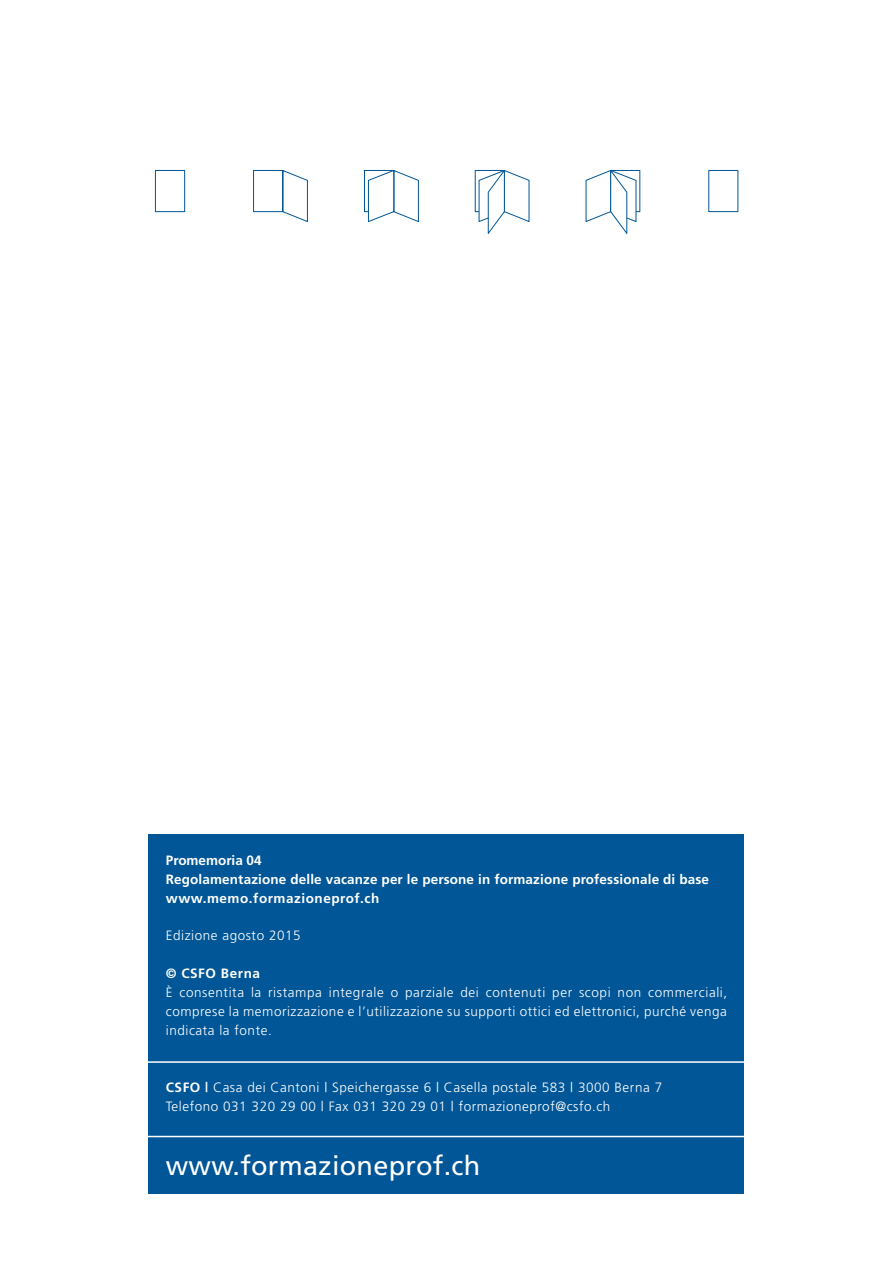
<style>
.page{position:relative;width:893px;height:1263px;background:#fff}
.page>*{position:absolute;margin:0;border:0;box-sizing:border-box;transform-origin:0 0}
.t1{font:27px "Frutiger";letter-spacing:.01em;color:#fff}
.t2{font:300 13.5px/18.9px "Frutiger";letter-spacing:.04em;color:#fff;text-align:justify}
.t3{font:700 13.5px/18.9px "Frutiger";letter-spacing:.01em;color:#fff}
.t4{font:700 13.5px "Frutiger";letter-spacing:.04em;color:#fff}
.s1{font-weight:700}
</style>
<div class="page">
<svg style="left:155px;top:170px;width:264px;height:52px"></svg>
<svg style="left:474px;top:170px;width:56px;height:64px"></svg>
<svg style="left:585px;top:170px;width:56px;height:64px"></svg>
<div style="left:708px;top:170px;width:30px;height:42px;border:1px solid #005697"></div>
<div style="left:149px;top:834px;width:595px;height:360px;background:#005697"></div>
<hr style="left:129px;top:1136px;width:660px;height:1px;background:#fff">
<hr style="left:129px;top:1061px;width:660px;height:2px;background:#fff">
<p class="t3" style="left:166px;top:850px;width:545px">Promemoria 04<br>Regolamentazione delle vacanze per le persone in formazione professionale di base www.memo.formazioneprof.ch</p>
<p class="t2" style="left:166px;top:926px;width:136px">Edizione agosto 2015</p>
<p class="t4" style="left:166px;top:965px;width:96px">© CSFO Berna</p>
<p class="t2" style="left:166px;top:983px;width:563px">È consentita la ristampa integrale o parziale dei contenuti per scopi non commerciali, comprese la memorizzazione e l’utilizzazione su supporti ottici ed elettronici, purché venga indicata la fonte.</p>
<p class="t2" style="left:166px;top:1077px;width:498px"><span class="s1">CSFO |</span> Casa dei Cantoni | Speichergasse 6 | Casella postale 583 | 3000 Berna 7<br>Telefono 031 320 29 00 | Fax 031 320 29 01 | formazioneprof@csfo.ch</p>
<h1 class="t1" style="left:166px;top:1150px;width:316px">www.formazioneprof.ch</h1>
</div>
